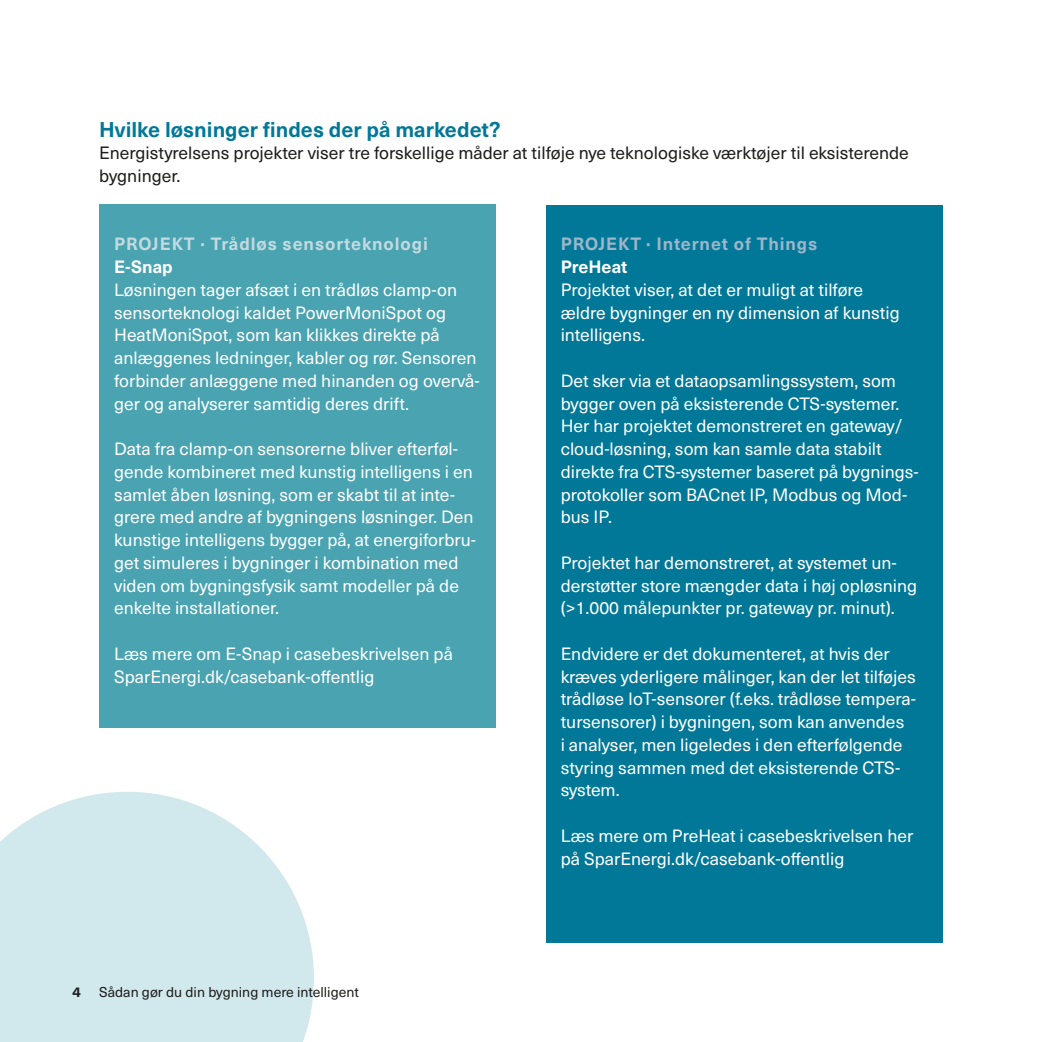
<style>
.page{position:relative;width:1042px;height:1042px;background:#fff}
.page>*{position:absolute;margin:0;border:0;box-sizing:border-box;transform-origin:0 0}
.Ml_rubrik{font:700 21px "Neue Haas Unica Pro";color:#027898}
.Brødtekst{font:17.5px/22.8px "Neue Haas Unica Pro";color:#fff}
.Brødtekst-2{font:17.5px/22.8px "Neue Haas Unica Pro";color:#1d1d1b}
.Brødtekst-3{font:700 17.5px "Neue Haas Unica Pro";letter-spacing:.05em;color:#c3dae0}
.Brødtekst-4{font:700 17.5px "Neue Haas Unica Pro";letter-spacing:.05em;color:#9db6c9}
.Brødtekst-5{font:700 17.5px "Neue Haas Unica Pro";color:#fff}
.t1{font:14px "Neue Haas Unica Pro";color:#1d1d1b}
.t2{font:700 14px "Neue Haas Unica Pro";color:#1d1d1b}
</style>
<div class="page">
<svg style="left:0;top:792px;width:314px;height:250px;background:#d6eaef"></svg>
<div style="left:546px;top:205px;width:397px;height:738px;background:#027898"></div>
<div style="left:99px;top:205px;width:397px;height:523px;background:#49a3b1"></div>
<p class="Ml_rubrik" style="left:99px;top:116px;width:403px">Hvilke løsninger findes der på markedet?</p>
<p class="Brødtekst-2" style="left:99px;top:142px;width:811px">Energistyrelsens projekter viser tre forskellige måder at tilføje nye teknologiske værktøjer til eksisterende bygninger.</p>
<p class="Brødtekst-3" style="left:114px;top:233px;width:315px">PROJEKT · Trådløs sensorteknologi</p>
<p class="Brødtekst-5" style="left:114px;top:256px;width:60px">E-Snap</p>
<p class="Brødtekst" style="left:114px;top:278px;width:367px">Løsningen tager afsæt i en trådløs clamp-on sensorteknologi kaldet PowerMoniSpot og HeatMoniSpot, som kan klikkes direkte på anlæggenes ledninger, kabler og rør. Sensoren forbinder anlæggene med hinanden og overvå&shy;ger og analyserer samtidig deres drift.</p>
<p class="Brødtekst" style="left:114px;top:438px;width:364px">Data fra clamp-on sensorerne bliver efterføl&shy;gende kombineret med kunstig intelligens i en samlet åben løsning, som er skabt til at inte&shy;grere med andre af bygningens løsninger. Den kunstige intelligens bygger på, at energiforbru&shy;get simuleres i bygninger i kombination med viden om bygningsfysik samt modeller på de enkelte installationer.</p>
<p class="Brødtekst" style="left:114px;top:642px;width:340px">Læs mere om E-Snap i casebeskrivelsen på<br>SparEnergi.dk/casebank-offentlig</p>
<p class="t2" style="left:72px;top:983px;width:10px">4</p>
<p class="t1" style="left:99px;top:983px;width:261px">Sådan gør du din bygning mere intelligent</p>
<p class="Brødtekst-4" style="left:561px;top:233px;width:258px">PROJEKT · Internet of Things</p>
<p class="Brødtekst-5" style="left:561px;top:256px;width:68px">PreHeat</p>
<p class="Brødtekst" style="left:561px;top:278px;width:341px">Projektet viser, at det er muligt at tilføre ældre bygninger en ny dimension af kunstig intelligens.</p>
<p class="Brødtekst" style="left:561px;top:369px;width:359px">Det sker via et dataopsamlingssystem, som bygger oven på eksisterende CTS-systemer.<br>Her har projektet demonstreret en gateway/ cloud-løsning, som kan samle data stabilt direkte fra CTS-systemer baseret på bygnings&shy;protokoller som BACnet IP, Modbus og Mod&shy;bus IP.</p>
<p class="Brødtekst" style="left:561px;top:551px;width:358px">Projektet har demonstreret, at systemet un&shy;derstøtter store mængder data i høj opløsning (&gt;1.000 målepunkter pr. gateway pr. minut).</p>
<p class="Brødtekst" style="left:561px;top:642px;width:357px">Endvidere er det dokumenteret, at hvis der kræves yderligere målinger, kan der let tilføjes trådløse IoT-sensorer (f.eks. trådløse tempera&shy;tursensorer) i bygningen, som kan anvendes<br>i analyser, men ligeledes i den efterfølgende styring sammen med det eksisterende CTS&shy;system.</p>
<p class="Brødtekst" style="left:561px;top:824px;width:354px">Læs mere om PreHeat i casebeskrivelsen her på SparEnergi.dk/casebank-offentlig</p>
</div>
